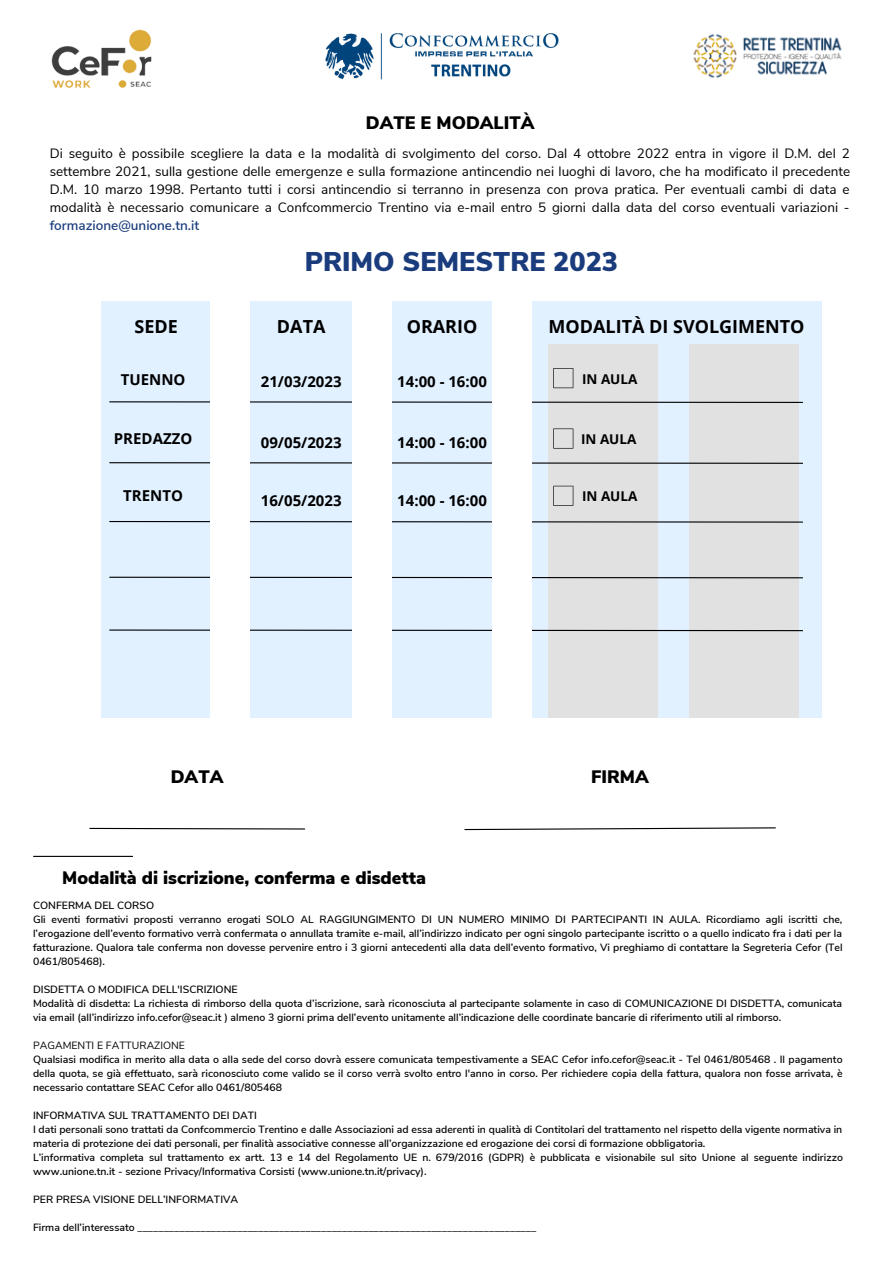
<style>
.page{position:relative;width:893px;height:1264px;background:#fff}
.page>*{position:absolute;margin:0;border:0;box-sizing:border-box;transform-origin:0 0}
.t1{font:900 27px "Nunito Sans";color:#1a3c7d}
.t2{font:900 18px "Nunito Sans";color:#000}
.t3{font:700 18px "Open Sans";color:#000}
.t4{font:700 15px "Open Sans";color:#000}
.t5{font:13.5px/18px "Nunito Sans";color:#000;text-align:justify}
.t6{font:600 13.5px "Nunito Sans";color:#1a3c7d}
.t7{font:700 13.5px "Open Sans";color:#000}
.t8{font:600 10.5px/14px "Nunito Sans";color:#000}
.t9{font:10.5px "Nunito Sans";color:#000}
</style>
<div class="page">
<img style="left:325px;top:33px;width:234px;height:47px">
<img style="left:51px;top:29px;width:101px;height:59px">
<img style="left:693px;top:34px;width:149px;height:44px">
<hr style="left:34px;top:855px;width:99px;height:2px;background:#000">
<svg style="left:89px;top:827px;width:217px;height:3px"></svg>
<svg style="left:464px;top:827px;width:312px;height:3px"></svg>
<div style="left:101px;top:301px;width:720px;height:416px;background:#e2f1ff"></div>
<div style="left:547px;top:344px;width:110px;height:373px;background:#e1e1e1"></div>
<div style="left:689px;top:344px;width:109px;height:373px;background:#e1e1e1"></div>
<svg style="left:109px;top:401px;width:694px;height:2px"></svg>
<svg style="left:109px;top:461px;width:694px;height:3px"></svg>
<svg style="left:109px;top:520px;width:694px;height:3px"></svg>
<svg style="left:109px;top:576px;width:694px;height:3px"></svg>
<svg style="left:109px;top:629px;width:694px;height:2px"></svg>
<div style="left:211px;top:301px;width:39px;height:416px;background:#fff"></div>
<div style="left:352px;top:301px;width:39px;height:416px;background:#fff"></div>
<div style="left:492px;top:301px;width:39px;height:416px;background:#fff"></div>
<svg style="left:553px;top:368px;width:20px;height:20px"></svg>
<svg style="left:553px;top:428px;width:20px;height:20px"></svg>
<svg style="left:553px;top:486px;width:20px;height:20px"></svg>
<h2 class="t2" style="left:366px;top:111px;width:170px">DATE E MODALITÀ</h2>
<p class="t5" style="left:50px;top:145px;width:802px">Di seguito è possibile scegliere la data e la modalità di svolgimento del corso. Dal 4 ottobre 2022 entra in vigore il D.M. del 2 settembre 2021, sulla gestione delle emergenze e sulla formazione antincendio nei luoghi di lavoro, che ha modificato il precedente D.M. 10 marzo 1998. Pertanto tutti i corsi antincendio si terranno in presenza con prova pratica. Per eventuali cambi di data e modalità è necessario comunicare a Confcommercio Trentino via e-mail entro 5 giorni dalla data del corso eventuali variazioni -</p>
<p class="t6" style="left:50px;top:217px;width:151px">formazione@unione.tn.it</p>
<h1 class="t1" style="left:305px;top:244px;width:315px">PRIMO SEMESTRE 2023</h1>
<h2 class="t3" style="left:134px;top:314px;width:45px">SEDE</h2>
<h2 class="t3" style="left:277px;top:314px;width:50px">DATA</h2>
<h2 class="t3" style="left:406px;top:314px;width:72px">ORARIO</h2>
<h2 class="t3" style="left:548px;top:314px;width:257px">MODALITÀ DI SVOLGIMENTO</h2>
<h3 class="t4" style="left:121px;top:369px;width:66px">TUENNO</h3>
<h3 class="t4" style="left:261px;top:371px;width:82px">21/03/2023</h3>
<h3 class="t4" style="left:397px;top:371px;width:91px">14:00 - 16:00</h3>
<p class="t7" style="left:582px;top:369px;width:57px">IN AULA</p>
<h3 class="t4" style="left:114px;top:428px;width:80px">PREDAZZO</h3>
<h3 class="t4" style="left:261px;top:432px;width:82px">09/05/2023</h3>
<h3 class="t4" style="left:397px;top:432px;width:91px">14:00 - 16:00</h3>
<p class="t7" style="left:581px;top:429px;width:57px">IN AULA</p>
<h3 class="t4" style="left:123px;top:485px;width:61px">TRENTO</h3>
<h3 class="t4" style="left:261px;top:490px;width:82px">16/05/2023</h3>
<h3 class="t4" style="left:397px;top:490px;width:91px">14:00 - 16:00</h3>
<p class="t7" style="left:582px;top:487px;width:57px">IN AULA</p>
<h2 class="t2" style="left:171px;top:765px;width:54px">DATA</h2>
<h2 class="t2" style="left:591px;top:765px;width:59px">FIRMA</h2>
<h2 class="t2" style="left:62px;top:866px;width:365px">Modalità di iscrizione, conferma e disdetta</h2>
<p class="t8" style="left:33px;top:898px;width:811px">CONFERMA DEL CORSO<br>Gli eventi formativi proposti verranno erogati SOLO AL RAGGIUNGIMENTO DI UN NUMERO MINIMO DI PARTECIPANTI IN AULA. Ricordiamo agli iscritti che, l’erogazione dell’evento formativo verrà confermata o annullata tramite e-mail, all’indirizzo indicato per ogni singolo partecipante iscritto o a quello indicato fra i dati per la fatturazione. Qualora tale conferma non dovesse pervenire entro i 3 giorni antecedenti alla data dell’evento formativo, Vi preghiamo di contattare la Segreteria Cefor (Tel 0461/805468).</p>
<p class="t8" style="left:33px;top:982px;width:810px">DISDETTA O MODIFICA DELL'ISCRIZIONE<br>Modalità di disdetta: La richiesta di rimborso della quota d’iscrizione, sarà riconosciuta al partecipante solamente in caso di COMUNICAZIONE DI DISDETTA, comunicata via email (all’indirizzo info.cefor@seac.it ) almeno 3 giorni prima dell’evento unitamente all’indicazione delle coordinate bancarie di riferimento utili al rimborso.</p>
<p class="t9" style="left:33px;top:1038px;width:153px">PAGAMENTI E FATTURAZIONE</p>
<p class="t8" style="left:33px;top:1052px;width:811px;text-align:justify">Qualsiasi modifica in merito alla data o alla sede del corso dovrà essere comunicata tempestivamente a SEAC Cefor info.cefor@seac.it - Tel 0461/805468 . Il pagamento della quota, se già effettuato, sarà riconosciuto come valido se il corso verrà svolto entro l'anno in corso. Per richiedere copia della fattura, qualora non fosse arrivata, è necessario contattare SEAC Cefor allo 0461/805468</p>
<p class="t8" style="left:33px;top:1108px;width:811px">INFORMATIVA SUL TRATTAMENTO DEI DATI<br>I dati personali sono trattati da Confcommercio Trentino e dalle Associazioni ad essa aderenti in qualità di Contitolari del trattamento nel rispetto della vigente normativa in materia di protezione dei dati personali, per finalità associative connesse all’organizzazione ed erogazione dei corsi di formazione obbligatoria.<br>L’informativa completa sul trattamento ex artt. 13 e 14 del Regolamento UE n. 679/2016 (GDPR) è pubblicata e visionabile sul sito Unione al seguente indirizzo www.unione.tn.it - sezione Privacy/Informativa Corsisti (www.unione.tn.it/privacy).</p>
<p class="t8" style="left:33px;top:1192px;width:207px">PER PRESA VISIONE DELL’INFORMATIVA</p>
<p class="t8" style="left:33px;top:1220px;width:505px">Firma dell’interessato ____________________________________________________________________________</p>
</div>
